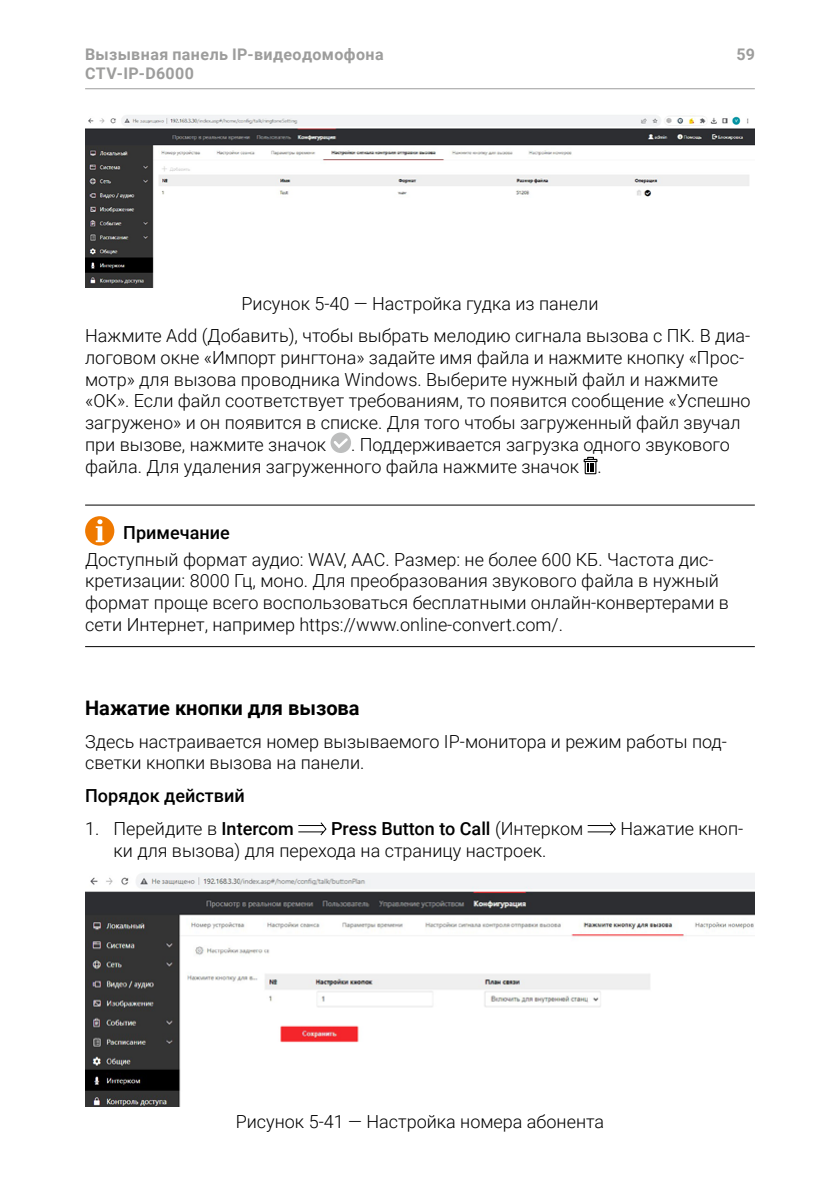
<style>
.page{position:relative;width:840px;height:1191px;background:#fff}
.page>*{position:absolute;margin:0;border:0;box-sizing:border-box;transform-origin:0 0}
.t1{font:700 20px "Roboto";color:#000}
.t2{font:300 18px/21.6px "Roboto";color:#000}
.t3{font:500 18px "Roboto";color:#000}
.t4{font:700 16px/19.2px "Roboto";letter-spacing:.025em;color:#9d9d9c}
.s1{font-weight:500}
.s2{font-weight:300}
</style>
<div class="page">
<hr style="left:85px;top:88px;width:669px;height:1px;background:#9d9d9c">
<img style="left:85px;top:113px;width:669px;height:175px">
<div style="left:330px;top:432px;width:21px;height:21px;background:#bdbebe;border-radius:50%"></div>
<svg style="left:334px;top:438px;width:13px;height:10px"></svg>
<svg style="left:583px;top:457px;width:14px;height:17px"></svg>
<hr style="left:85px;top:504px;width:669px;height:1px;background:#000">
<div style="left:85px;top:516px;width:29px;height:29px;background:#ef7900;border-radius:50%"></div>
<svg style="left:96px;top:519px;width:8px;height:23px"></svg>
<hr style="left:85px;top:646px;width:669px;height:1px;background:#000">
<svg style="left:298px;top:822px;width:29px;height:14px"></svg>
<svg style="left:587px;top:822px;width:29px;height:14px"></svg>
<img style="left:85px;top:873px;width:669px;height:233px">
<p class="t4" style="left:85px;top:44px;width:300px">Вызывная панель IP-видеодомофона<br>CTV-IP-D6000</p>
<p class="t4" style="left:736px;top:44px;width:20px">59</p>
<p class="t2" style="left:85px;top:286px;width:666px;line-height:33px;text-align:center">Рисунок 5-40 — Настройка гудка из панели<br>Нажмите Add (Добавить), чтобы выбрать мелодию сигнала вызова с ПК. В диа-</p>
<p class="t2" style="left:85px;top:346px;width:666px">логовом окне «Импорт рингтона» задайте имя файла и нажмите кнопку «Прос&shy;мотр» для вызова проводника Windows. Выберите нужный файл и нажмите «ОК». Если файл соответствует требованиям, то появится сообщение «Успешно загружено» и он появится в списке. Для того чтобы загруженный файл звучал при вызове, нажмите значок</p>
<p class="t2" style="left:85px;top:433px;width:646px;text-indent:266px">. Поддерживается загрузка одного звукового файла. Для удаления загруженного файла нажмите значок .</p>
<p class="t3" style="left:123px;top:520px;width:108px">Примечание</p>
<p class="t2" style="left:85px;top:548px;width:645px">Доступный формат аудио: WAV, AAC. Размер: не более 600 КБ. Частота дис&shy;кретизации: 8000 Гц, моно. Для преобразования звукового файла в нужный формат проще всего воспользоваться бесплатными онлайн-конвертерами в сети Интернет, например https://www.online-convert.com/.</p>
<p class="t1" style="left:85px;top:693px;width:276px">Нажатие кнопки для вызова</p>
<p class="t2" style="left:85px;top:730px;width:643px">Здесь настраивается номер вызываемого IP-монитора и режим работы под&shy;светки кнопки вызова на панели.</p>
<p class="t3" style="left:85px;top:783px;width:161px">Порядок действий</p>
<p class="t2" style="left:85px;top:817px;width:210px">1. Перейдите в <span class="s1">Intercom</span></p>
<p class="t3" style="left:331px;top:816px;width:253px">Press Button to Call <span class="s2">(Интерком</span></p>
<p class="t2" style="left:620px;top:817px;width:124px">Нажатие кноп-</p>
<p class="t2" style="left:113px;top:839px;width:434px">ки для вызова) для перехода на страницу настроек.</p>
<p class="t2" style="left:235px;top:1110px;width:370px">Рисунок 5-41 — Настройка номера абонента</p>
</div>
